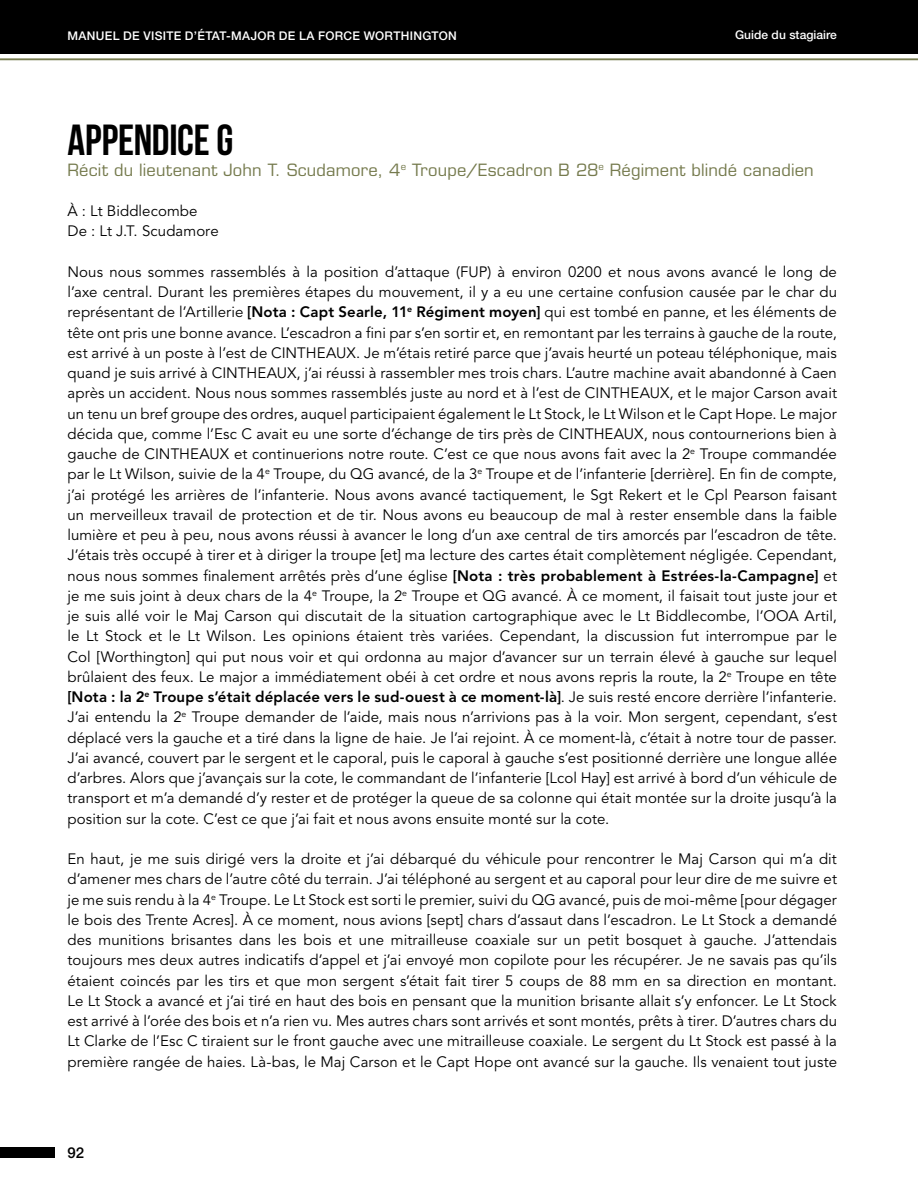
<style>
.page{position:relative;width:918px;height:1188px;background:#fff}
.page>*{position:absolute;margin:0;border:0;box-sizing:border-box;transform-origin:0 0}
.Article_Header{font:43.5px "Bebas Neue";letter-spacing:-.005em;color:#000}
.Article_Subheads{font:16.5px "Eurostile LT Std";letter-spacing:.01em;color:#757a4d}
.Article_Content{font:15px/20.2px "Avenir LT Std";letter-spacing:.005em;color:#000;text-align:justify}
.t1{font:500 15px "Helvetica Neue LT Std";color:#000}
.t2{font:500 12px "Helvetica Neue LT Std";letter-spacing:.025em;color:#fff}
.t3{font:500 12px "Helvetica Neue LT Std";letter-spacing:.005em;color:#fff}
.s1{font-weight:800}
</style>
<div class="page">
<div style="left:0;top:0;width:918px;height:54px;background:#000"></div>
<hr style="left:0;top:58px;width:918px;height:2px;background:#757a4d">
<div style="left:0;top:1148px;width:55px;height:10px;background:#000"></div>
<p class="t2" style="left:68px;top:29px;width:391px">MANUEL DE VISITE D’ÉTAT-MAJOR DE LA FORCE WORTHINGTON</p>
<p class="t3" style="left:735px;top:28px;width:103px">Guide du stagiaire</p>
<p class="Article_Header" style="left:68px;top:116px;width:168px">APPENDICE G</p>
<p class="Article_Subheads" style="left:68px;top:160px;width:748px">Récit du lieutenant John T. Scudamore, 4<sup>e</sup> Troupe/Escadron B 28<sup>e</sup> Régiment blindé canadien</p>
<p class="Article_Content" style="left:68px;top:201px;width:132px">À : Lt Biddlecombe</p>
<p class="Article_Content" style="left:68px;top:221px;width:153px">De : Lt J.T. Scudamore</p>
<p class="Article_Content" style="left:68px;top:262px;width:771px">Nous nous sommes rassemblés à la position d’attaque (FUP) à environ 0200 et nous avons avancé le long de l’axe central. Durant les premières étapes du mouvement, il y a eu une certaine confusion causée par le char du représentant de l’Artillerie <span class="s1">[Nota : Capt Searle, 11</span><sup>e</sup> <span class="s1">Régiment moyen]</span> qui est tombé en panne, et les éléments de tête ont pris une bonne avance. L’escadron a fini par s’en sortir et, en remontant par les terrains à gauche de la route, est arrivé à un poste à l’est de CINTHEAUX. Je m’étais retiré parce que j’avais heurté un poteau téléphonique, mais quand je suis arrivé à CINTHEAUX, j’ai réussi à rassembler mes trois chars. L’autre machine avait abandonné à Caen après un accident. Nous nous sommes rassemblés juste au nord et à l’est de CINTHEAUX, et le major Carson avait un tenu un bref groupe des ordres, auquel participaient également le Lt Stock, le Lt Wilson et le Capt Hope. Le major décida que, comme l’Esc C avait eu une sorte d’échange de tirs près de CINTHEAUX, nous contournerions bien à gauche de CINTHEAUX et continuerions notre route. C’est ce que nous avons fait avec la 2<sup>e</sup> Troupe commandée par le Lt Wilson, suivie de la 4<sup>e</sup> Troupe, du QG avancé, de la 3<sup>e</sup> Troupe et de l’infanterie [derrière]. En fin de compte, j’ai protégé les arrières de l’infanterie. Nous avons avancé tactiquement, le Sgt Rekert et le Cpl Pearson faisant un merveilleux travail de protection et de tir. Nous avons eu beaucoup de mal à rester ensemble dans la faible lumière et peu à peu, nous avons réussi à avancer le long d’un axe central de tirs amorcés par l’escadron de tête.<br>J’étais très occupé à tirer et à diriger la troupe [et] ma lecture des cartes était complètement négligée. Cependant, nous nous sommes finalement arrêtés près d’une église <span class="s1">[Nota : très probablement à Estrées-la-Campagne]</span> et je me suis joint à deux chars de la 4<sup>e</sup> Troupe, la 2<sup>e</sup> Troupe et QG avancé. À ce moment, il faisait tout juste jour et je suis allé voir le Maj Carson qui discutait de la situation cartographique avec le Lt Biddlecombe, l’OOA Artil, le Lt Stock et le Lt Wilson. Les opinions étaient très variées. Cependant, la discussion fut interrompue par le Col [Worthington] qui put nous voir et qui ordonna au major d’avancer sur un terrain élevé à gauche sur lequel brûlaient des feux. Le major a immédiatement obéi à cet ordre et nous avons repris la route, la 2<sup>e</sup> Troupe en tête <span class="s1">[Nota : la 2</span><sup>e</sup> <span class="s1">Troupe s’était déplacée vers le sud-ouest à ce moment-là]</span>. Je suis resté encore derrière l’infanterie.<br>J’ai entendu la 2<sup>e</sup> Troupe demander de l’aide, mais nous n’arrivions pas à la voir. Mon sergent, cependant, s’est déplacé vers la gauche et a tiré dans la ligne de haie. Je l’ai rejoint. À ce moment-là, c’était à notre tour de passer.<br>J’ai avancé, couvert par le sergent et le caporal, puis le caporal à gauche s’est positionné derrière une longue allée d’arbres. Alors que j’avançais sur la cote, le commandant de l’infanterie [Lcol Hay] est arrivé à bord d’un véhicule de transport et m’a demandé d’y rester et de protéger la queue de sa colonne qui était montée sur la droite jusqu’à la position sur la cote. C’est ce que j’ai fait et nous avons ensuite monté sur la cote.</p>
<p class="Article_Content" style="left:68px;top:849px;width:771px">En haut, je me suis dirigé vers la droite et j’ai débarqué du véhicule pour rencontrer le Maj Carson qui m’a dit d’amener mes chars de l’autre côté du terrain. J’ai téléphoné au sergent et au caporal pour leur dire de me suivre et je me suis rendu à la 4<sup>e</sup> Troupe. Le Lt Stock est sorti le premier, suivi du QG avancé, puis de moi-même [pour dégager le bois des Trente Acres]. À ce moment, nous avions [sept] chars d’assaut dans l’escadron. Le Lt Stock a demandé des munitions brisantes dans les bois et une mitrailleuse coaxiale sur un petit bosquet à gauche. J’attendais toujours mes deux autres indicatifs d’appel et j’ai envoyé mon copilote pour les récupérer. Je ne savais pas qu’ils étaient coincés par les tirs et que mon sergent s’était fait tirer 5 coups de 88 mm en sa direction en montant.<br>Le Lt Stock a avancé et j’ai tiré en haut des bois en pensant que la munition brisante allait s’y enfoncer. Le Lt Stock est arrivé à l’orée des bois et n’a rien vu. Mes autres chars sont arrivés et sont montés, prêts à tirer. D’autres chars du Lt Clarke de l’Esc C tiraient sur le front gauche avec une mitrailleuse coaxiale. Le sergent du Lt Stock est passé à la première rangée de haies. Là-bas, le Maj Carson et le Capt Hope ont avancé sur la gauche. Ils venaient tout juste</p>
<p class="t1" style="left:68px;top:1144px;width:18px">92</p>
</div>
